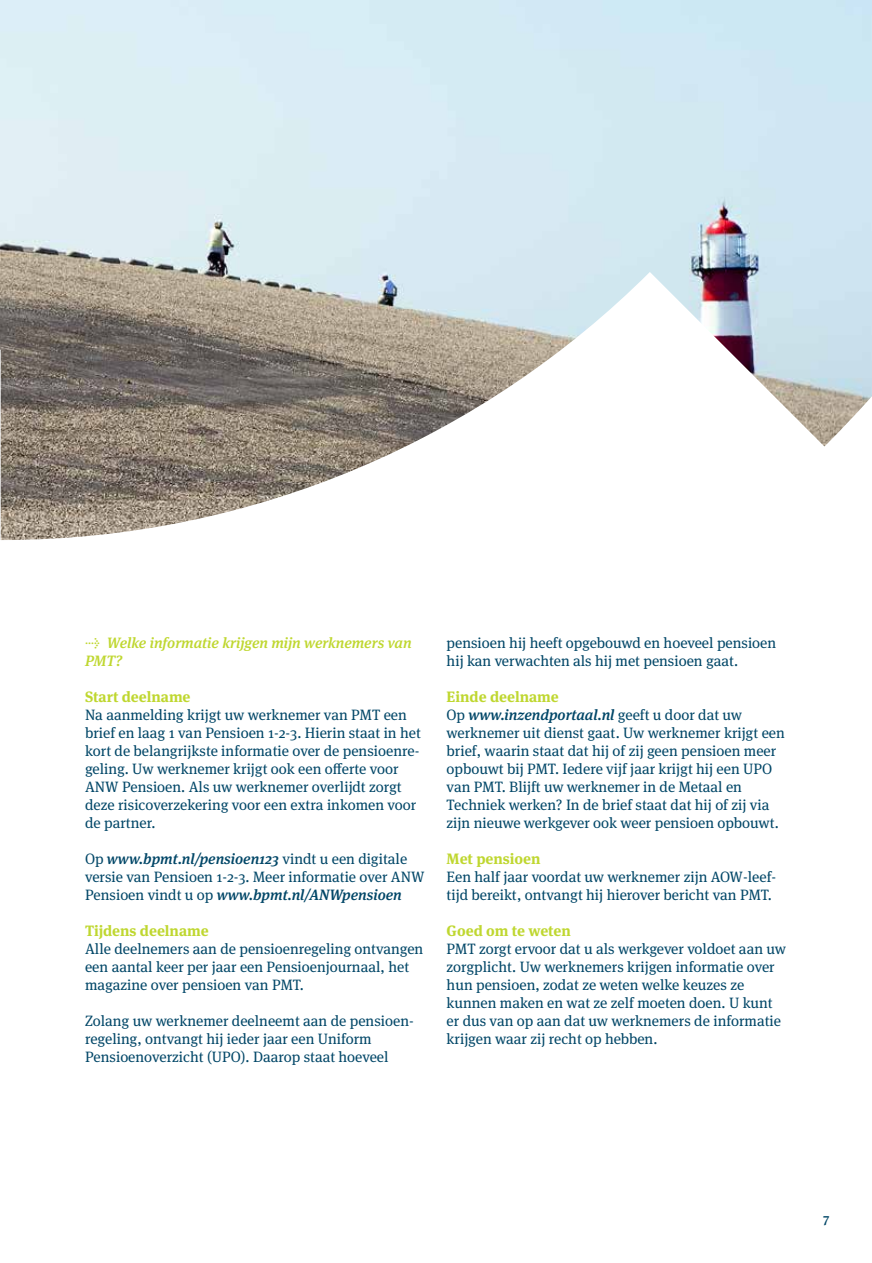
<style>
.page{position:relative;width:872px;height:1263px;background:#fff}
.page>*{position:absolute;margin:0;border:0;box-sizing:border-box;transform-origin:0 0}
.t1{font:15px/18px "Meta Serif OT";color:#004667}
.t2{font:700 15px "Meta Serif OT";color:#bfd730}
.t3{font:italic 500 15px/18px "Meta Serif OT";color:#bfd730}
.t4{font:500 13.5px "Meta Serif OT";color:#004667}
.s1{font-size:18px}
.s2{font-weight:500;font-style:italic}
.s3{font-weight:700;color:#bfd730}
</style>
<div class="page">
<img style="left:0;top:0;width:872px;height:540px">
<p class="t3" style="left:85px;top:634px;width:328px"><span class="s1">→</span> Welke informatie krijgen mijn werknemers van<br>PMT?</p>
<p class="t2" style="left:85px;top:688px;width:107px">Start deelname</p>
<p class="t1" style="left:85px;top:706px;width:337px">Na aanmelding krijgt uw werknemer van PMT een brief en laag 1 van Pensioen 1-2-3. Hierin staat in het kort de belangrijkste informatie over de pensioenre&shy;geling. Uw werknemer krijgt ook een offerte voor ANW Pensioen. Als uw werknemer overlijdt zorgt deze risicoverzekering voor een extra inkomen voor de partner.</p>
<p class="t1" style="left:85px;top:850px;width:341px">Op <span class="s2">www.bpmt.nl/pensioen123</span> vindt u een digitale versie van Pensioen 1-2-3. Meer informatie over ANW<br>Pensioen vindt u op <span class="s2">www.bpmt.nl/ANWpensioen</span></p>
<p class="t2" style="left:85px;top:922px;width:125px">Tijdens deelname</p>
<p class="t1" style="left:85px;top:940px;width:340px">Alle deelnemers aan de pensioenregeling ontvangen een aantal keer per jaar een Pensioenjournaal, het magazine over pensioen van PMT.</p>
<p class="t1" style="left:85px;top:1012px;width:330px">Zolang uw werknemer deelneemt aan de pensioen&shy;regeling, ontvangt hij ieder jaar een Uniform<br>Pensioenoverzicht (UPO). Daarop staat hoeveel</p>
<p class="t1" style="left:446px;top:634px;width:331px">pensioen hij heeft opgebouwd en hoeveel pensioen hij kan verwachten als hij met pensioen gaat.</p>
<p class="t1" style="left:446px;top:688px;width:340px"><span class="s3">Einde deelname<br></span>Op <span class="s2">www.inzendportaal.nl</span> geeft u door dat uw werknemer uit dienst gaat. Uw werknemer krijgt een brief, waarin staat dat hij of zij geen pensioen meer opbouwt bij PMT. Iedere vijf jaar krijgt hij een UPO van PMT. Blijft uw werknemer in de Metaal en Techniek werken? In de brief staat dat hij of zij via zijn nieuwe werkgever ook weer pensioen opbouwt.</p>
<p class="t2" style="left:446px;top:850px;width:95px">Met pensioen</p>
<p class="t1" style="left:446px;top:868px;width:331px">Een half jaar voordat uw werknemer zijn AOW-leef&shy;tijd bereikt, ontvangt hij hierover bericht van PMT.</p>
<p class="t2" style="left:446px;top:922px;width:126px">Goed om te weten</p>
<p class="t1" style="left:446px;top:940px;width:341px">PMT zorgt ervoor dat u als werkgever voldoet aan uw zorgplicht. Uw werknemers krijgen informatie over hun pensioen, zodat ze weten welke keuzes ze kunnen maken en wat ze zelf moeten doen. U kunt er dus van op aan dat uw werknemers de informatie krijgen waar zij recht op hebben.</p>
<p class="t4" style="left:823px;top:1210px;width:8px">7</p>
</div>
